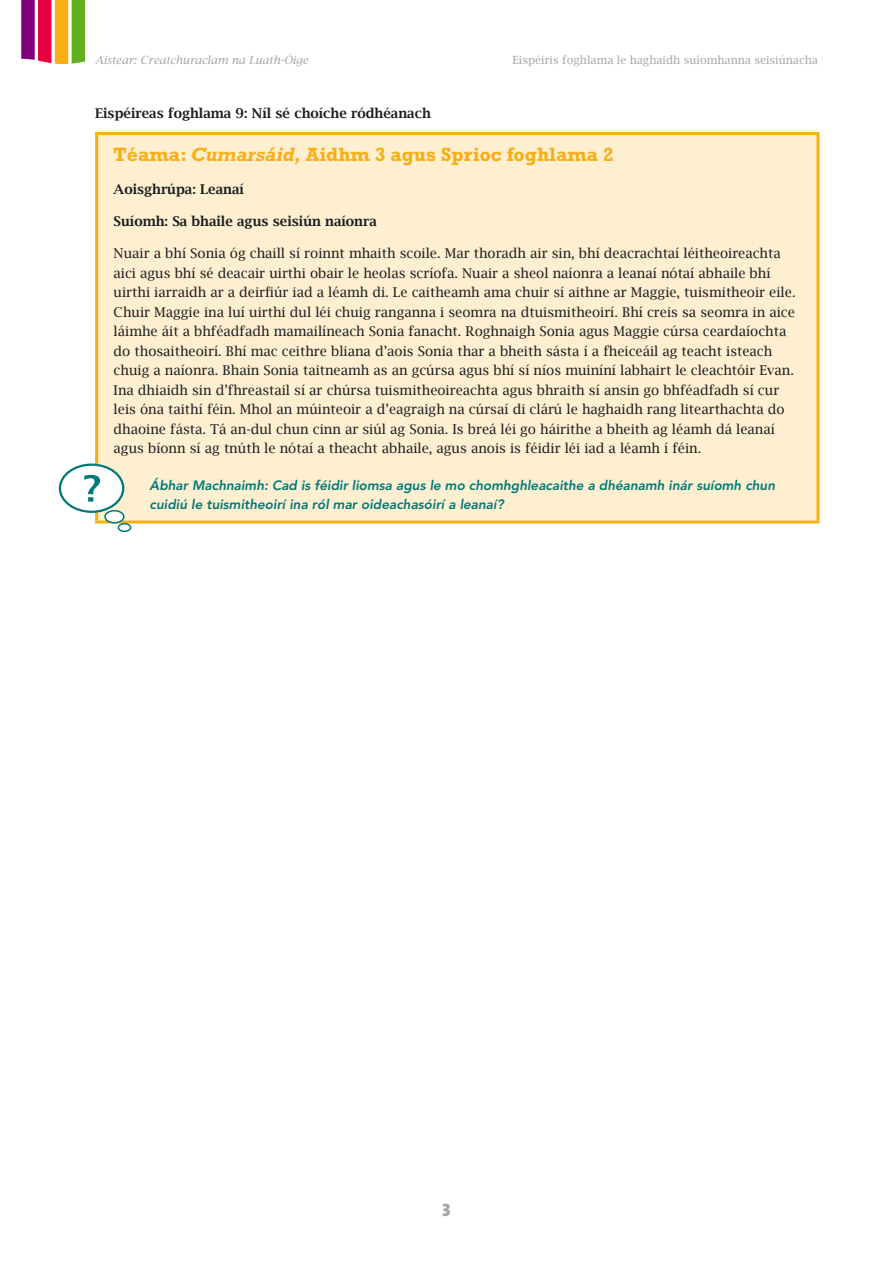
<style>
.page{position:relative;width:893px;height:1263px;background:#fff}
.page>*{position:absolute;margin:0;border:0;box-sizing:border-box;transform-origin:0 0}
.t1{font:700 19.5px "Rockwell";color:#f7af15}
.t2{font:18px "The Sans Black Caps";color:#a7a7aa}
.t3{font:13.5px/19.5px "Lucida Bright";color:#1b1c20}
.t4{font:italic 800 13.5px/19.5px "Avenir";color:#007978}
.t5{font:600 13.5px "Lucida Bright";color:#1b1c20}
.t6{font:11.25px "Lucida Bright";color:#a7a7aa}
.t7{font:italic 11.25px "Lucida Bright";color:#a7a7aa}
.s1{font-style:italic}
</style>
<div class="page">
<svg style="left:21px;top:0;width:64px;height:64px;background:#bf785e"></svg>
<div style="left:97px;top:134px;width:721px;height:388px;background:#fdefd0"></div>
<hr style="left:95px;top:132px;width:724px;height:3px;background:#f7af15">
<hr style="left:95px;top:135px;width:3px;height:385px;background:#f7af15">
<hr style="left:816px;top:135px;width:3px;height:385px;background:#f7af15">
<hr style="left:95px;top:520px;width:724px;height:3px;background:#f7af15">
<div style="left:60px;top:465px;width:63px;height:47px;background:#fff;border-radius:50%"></div>
<div style="left:59px;top:463px;width:65px;height:50px;border:2px solid #007978;border-radius:50%"></div>
<div style="left:105px;top:511px;width:19px;height:12px;background:#fff;border-radius:50%"></div>
<div style="left:104px;top:510px;width:21px;height:13px;border:2px solid #007978;border-radius:50%"></div>
<div style="left:118px;top:523px;width:13px;height:9px;border:2px solid #007978;border-radius:50%"></div>
<svg style="left:84px;top:475px;width:16px;height:27px"></svg>
<p class="t7" style="left:95px;top:53px;width:215px">Aistear: Creatchuraclam na Luath-Óige</p>
<p class="t6" style="left:513px;top:53px;width:307px">Eispéiris foghlama le haghaidh suíomhanna seisiúnacha</p>
<p class="t5" style="left:95px;top:104px;width:337px">Eispéireas foghlama 9: Níl sé choíche ródhéanach</p>
<h1 class="t1" style="left:114px;top:143px;width:502px">Téama: <span class="s1">Cumarsáid,</span> Aidhm 3 agus Sprioc foghlama 2</h1>
<p class="t5" style="left:114px;top:181px;width:132px">Aoisghrúpa: Leanaí</p>
<p class="t5" style="left:114px;top:213px;width:265px">Suíomh: Sa bhaile agus seisiún naíonra</p>
<p class="t3" style="left:114px;top:243px;width:683px">Nuair a bhí Sonia óg chaill sí roinnt mhaith scoile. Mar thoradh air sin, bhí deacrachtaí léitheoireachta aici agus bhí sé deacair uirthi obair le heolas scríofa. Nuair a sheol naíonra a leanaí nótaí abhaile bhí uirthi iarraidh ar a deirfiúr iad a léamh di. Le caitheamh ama chuir sí aithne ar Maggie, tuismitheoir eile.<br>Chuir Maggie ina luí uirthi dul léi chuig ranganna i seomra na dtuismitheoirí. Bhí creis sa seomra in aice láimhe áit a bhféadfadh mamailíneach Sonia fanacht. Roghnaigh Sonia agus Maggie cúrsa ceardaíochta do thosaitheoirí. Bhí mac ceithre bliana d’aois Sonia thar a bheith sásta í a fheiceáil ag teacht isteach chuig a naíonra. Bhain Sonia taitneamh as an gcúrsa agus bhí sí níos muiníní labhairt le cleachtóir Evan.<br>Ina dhiaidh sin d’fhreastail sí ar chúrsa tuismitheoireachta agus bhraith sí ansin go bhféadfadh sí cur leis óna taithí féin. Mhol an múinteoir a d’eagraigh na cúrsaí di clárú le haghaidh rang litearthachta do dhaoine fásta. Tá an-dul chun cinn ar siúl ag Sonia. Is breá léi go háirithe a bheith ag léamh dá leanaí agus bíonn sí ag tnúth le nótaí a theacht abhaile, agus anois is féidir léi iad a léamh í féin.</p>
<p class="t4" style="left:150px;top:475px;width:627px">Ábhar Machnaimh: Cad is féidir liomsa agus le mo chomhghleacaithe a dhéanamh inár suíomh chun cuidiú le tuismitheoirí ina ról mar oideachasóirí a leanaí?</p>
<h2 class="t2" style="left:443px;top:1195px;width:9px">3</h2>
</div>
